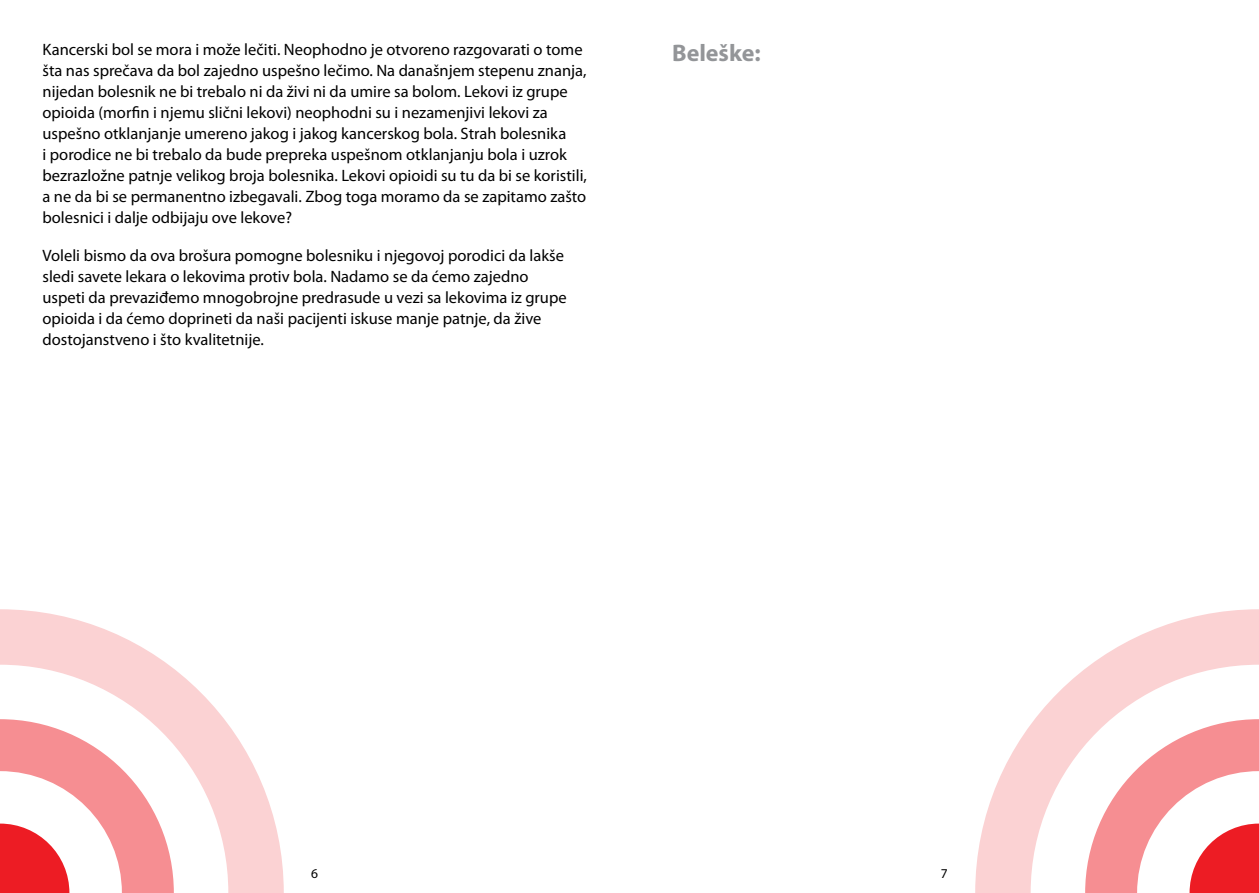
<style>
.page{position:relative;width:1259px;height:893px;background:#fff}
.page>*{position:absolute;margin:0;border:0;box-sizing:border-box;transform-origin:0 0}
.t1{font:700 24px "Myriad Pro";color:#939598}
.t2{font:16.5px/21px "Myriad Pro";color:#000}
.t3{font:13.5px "Myriad Pro";color:#000}
</style>
<div class="page">
<svg style="left:0;top:609px;width:284px;height:284px"></svg>
<svg style="left:0;top:665px;width:228px;height:228px"></svg>
<svg style="left:0;top:719px;width:174px;height:174px"></svg>
<svg style="left:975px;top:609px;width:284px;height:284px"></svg>
<svg style="left:1030px;top:665px;width:229px;height:228px"></svg>
<svg style="left:1085px;top:719px;width:174px;height:174px"></svg>
<p class="t2" style="left:43px;top:39px;width:546px">Kancerski bol se mora i može lečiti. Neophodno je otvoreno razgovarati o tome šta nas sprečava da bol zajedno uspešno lečimo. Na današnjem stepenu znanja, nijedan bolesnik ne bi trebalo ni da živi ni da umire sa bolom. Lekovi iz grupe opioida (morfin i njemu slični lekovi) neophodni su i nezamenjivi lekovi za uspešno otklanjanje umereno jakog i jakog kancerskog bola. Strah bolesnika<br>i porodice ne bi trebalo da bude prepreka uspešnom otklanjanju bola i uzrok bezrazložne patnje velikog broja bolesnika. Lekovi opioidi su tu da bi se koristili, a ne da bi se permanentno izbegavali. Zbog toga moramo da se zapitamo zašto bolesnici i dalje odbijaju ove lekove?</p>
<p class="t2" style="left:43px;top:245px;width:525px">Voleli bismo da ova brošura pomogne bolesniku i njegovoj porodici da lakše sledi savete lekara o lekovima protiv bola. Nadamo se da ćemo zajedno uspeti da prevaziđemo mnogobrojne predrasude u vezi sa lekovima iz grupe opioida i da ćemo doprineti da naši pacijenti iskuse manje patnje, da žive dostojanstveno i što kvalitetnije.</p>
<h1 class="t1" style="left:672px;top:37px;width:90px">Beleške:</h1>
<p class="t3" style="left:311px;top:865px;width:8px">6</p>
<p class="t3" style="left:940px;top:865px;width:8px">7</p>
</div>
